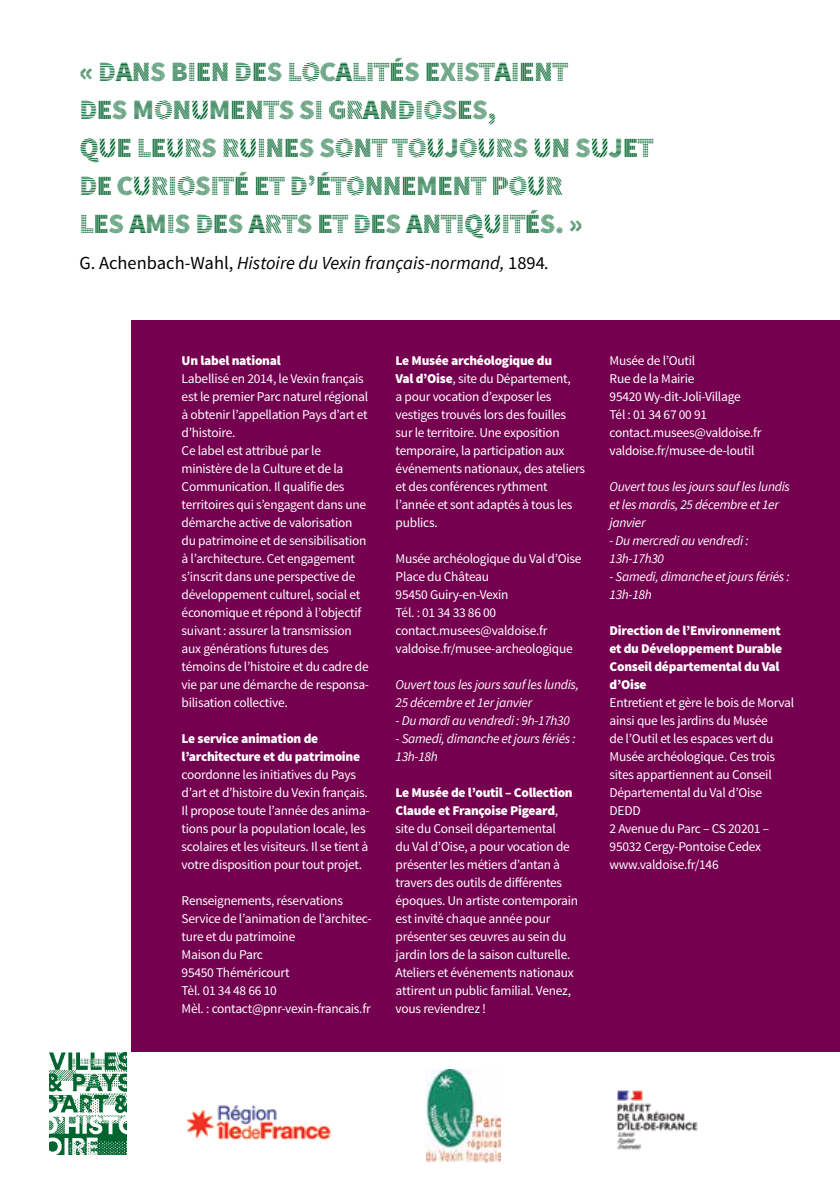
<style>
.page{position:relative;width:840px;height:1191px;background:#fff}
.page>*{position:absolute;margin:0;border:0;box-sizing:border-box;transform-origin:0 0}
.t1{font:28px/38px "Source Sans Pro DISPLAY";letter-spacing:-.02em;color:#00652e}
.t2{font:italic 18.4px "Source Sans Pro";color:#000}
.t3{font:13.4px/18px "Source Sans Pro";letter-spacing:-.02em;color:#fff}
.t4{font:italic 13.4px/18px "Source Sans Pro";letter-spacing:-.02em;color:#fff}
.t5{font:900 13.4px/18px "Source Sans Pro";letter-spacing:-.02em;color:#fff}
.s1{font-style:normal}
.s2{font-weight:900}
</style>
<div class="page">
<img style="left:426px;top:1069px;width:74px;height:93px">
<div style="left:131px;top:321px;width:708px;height:731px;background:#74004f"></div>
<img style="left:186px;top:1105px;width:145px;height:35px">
<img style="left:617px;top:1090px;width:81px;height:60px">
<img style="left:49px;top:1052px;width:77px;height:102px">
<h1 class="t1" style="left:79px;top:53px;width:575px">« DANS BIEN DES LOCALITÉS EXISTAIENT<br>DES MONUMENTS SI GRANDIOSES,<br>QUE LEURS RUINES SONT TOUJOURS UN SUJET DE CURIOSITÉ ET D’ÉTONNEMENT POUR<br>LES AMIS DES ARTS ET DES ANTIQUITÉS. »</h1>
<h2 class="t2" style="left:79px;top:251px;width:471px"><span class="s1">G. Achenbach-Wahl,</span> Histoire du Vexin français-normand, <span class="s1">1894</span>.</h2>
<p class="t5" style="left:181px;top:352px;width:101px">Un label national</p>
<p class="t3" style="left:181px;top:369px;width:189px">Labellisé en 2014, le Vexin français est le premier Parc naturel régional à obtenir l’appellation Pays d’art et d’histoire.<br>Ce label est attribué par le ministère de la Culture et de la<br>Communication. Il qualifie des territoires qui s’engagent dans une démarche active de valorisation du patrimoine et de sensibilisation à l’architecture. Cet engagement s’inscrit dans une perspective de développement culturel, social et économique et répond à l’objectif suivant : assurer la transmission aux générations futures des témoins de l’histoire et du cadre de vie par une démarche de responsa&shy;bilisation collective.</p>
<p class="t5" style="left:181px;top:730px;width:180px">Le service animation de l’architecture et du patrimoine</p>
<p class="t3" style="left:181px;top:765px;width:189px">coordonne les initiatives du Pays d’art et d’histoire du Vexin français.<br>Il propose toute l’année des anima&shy;tions pour la population locale, les scolaires et les visiteurs. Il se tient à votre disposition pour tout projet.</p>
<p class="t3" style="left:181px;top:891px;width:191px">Renseignements, réservations<br>Service de l’animation de l’architec&shy;ture et du patrimoine<br>Maison du Parc<br>95450 Théméricourt<br>Tèl. 01 34 48 66 10<br>Mèl. : contact@pnr-vexin-francais.fr</p>
<p class="t3" style="left:395px;top:351px;width:191px"><span class="s2">Le Musée archéologique du<br>Val d’Oise</span>, site du Département,<br>a pour vocation d’exposer les vestiges trouvés lors des fouilles sur le territoire. Une exposition temporaire, la participation aux événements nationaux, des ateliers et des conférences rythment l’année et sont adaptés à tous les publics.</p>
<p class="t3" style="left:395px;top:549px;width:187px">Musée archéologique du Val d’Oise<br>Place du Château<br>95450 Guiry-en-Vexin<br>Tél. : 01 34 33 86 00 contact.musees@valdoise.fr valdoise.fr/musee-archeologique</p>
<p class="t4" style="left:395px;top:675px;width:185px">Ouvert tous les jours sauf les lundis,<br>25 décembre et 1er janvier</p>
<p class="t4" style="left:395px;top:711px;width:175px">- Du mardi au vendredi : 9h-17h30</p>
<p class="t4" style="left:395px;top:729px;width:181px">- Samedi, dimanche et jours fériés :<br>13h-18h</p>
<p class="t3" style="left:395px;top:783px;width:184px"><span class="s2">Le Musée de l’outil – Collection<br>Claude et Françoise Pigeard</span>, site du Conseil départemental<br>du Val d’Oise, a pour vocation de présenter les métiers d’antan à travers des outils de différentes époques. Un artiste contemporain est invité chaque année pour présenter ses œuvres au sein du jardin lors de la saison culturelle.<br>Ateliers et événements nationaux attirent un public familial. Venez, vous reviendrez !</p>
<p class="t3" style="left:609px;top:351px;width:153px">Musée de l’Outil<br>Rue de la Mairie<br>95420 Wy-dit-Joli-Village<br>Tél : 01 34 67 00 91 contact.musees@valdoise.fr valdoise.fr/musee-de-loutil</p>
<p class="t4" style="left:609px;top:477px;width:182px">Ouvert tous les jours sauf les lundis et les mardis, 25 décembre et 1er janvier</p>
<p class="t4" style="left:609px;top:531px;width:140px">- Du mercredi au vendredi :<br>13h-17h30</p>
<p class="t4" style="left:609px;top:567px;width:181px">- Samedi, dimanche et jours fériés :<br>13h-18h</p>
<p class="t5" style="left:609px;top:622px;width:174px">Direction de l’Environnement et du Développement Durable<br>Conseil départemental du Val d’Oise</p>
<p class="t3" style="left:609px;top:693px;width:186px">Entretient et gère le bois de Morval ainsi que les jardins du Musée<br>de l’Outil et les espaces vert du<br>Musée archéologique. Ces trois sites appartiennent au Conseil<br>Départemental du Val d’Oise<br>DEDD<br>2 Avenue du Parc – CS 20201 –<br>95032 Cergy-Pontoise Cedex www.valdoise.fr/146</p>
</div>
